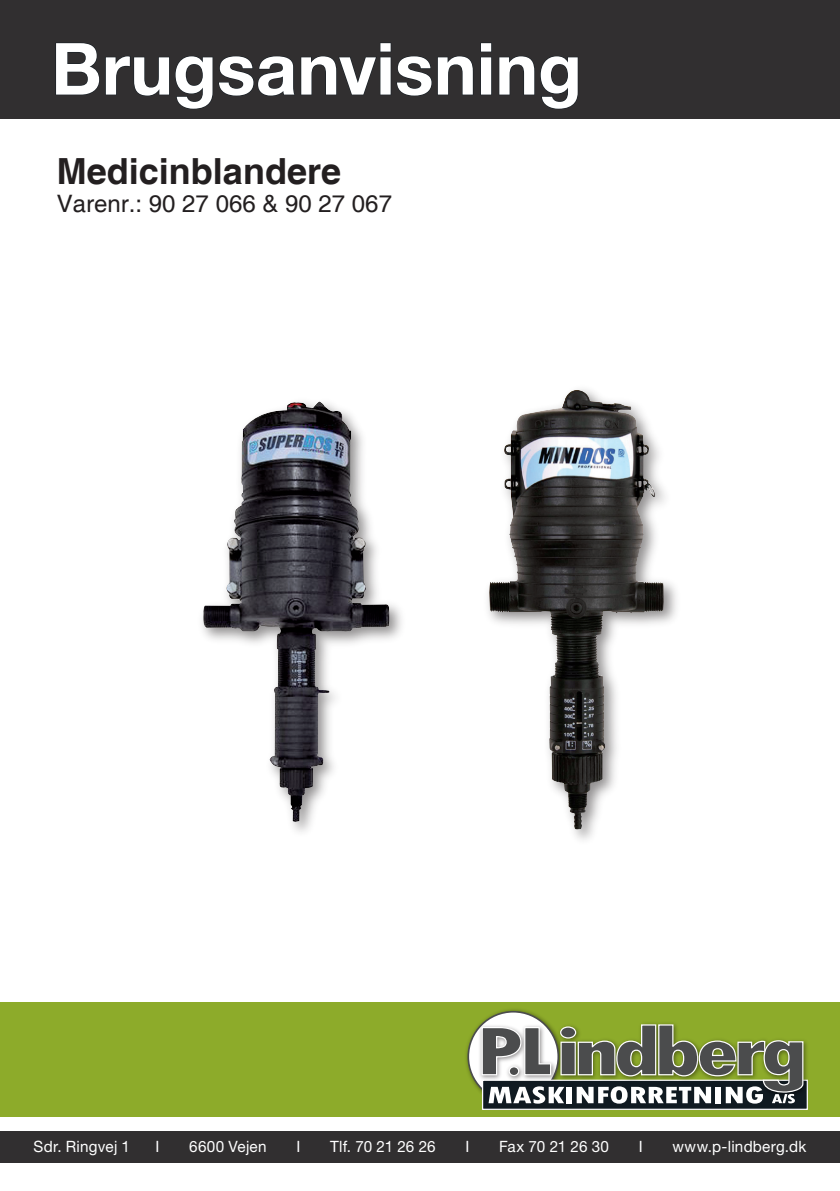
<style>
.page{position:relative;width:840px;height:1191px;background:#fff}
.page>*{position:absolute;margin:0;border:0;box-sizing:border-box;transform-origin:0 0}
.Brødtekst_fed{font:700 72px "Helvetica Neue";color:#fff}
.Overskrift{font:700 36px "Helvetica";color:#231f20}
.Overskrift-2{font:24px "Helvetica";color:#231f20}
.t1{font:15.6px "Helvetica Neue";letter-spacing:.015em;color:#fff}
.t2{font:15.6px "Helvetica Neue";letter-spacing:-.005em;color:#fff}
</style>
<div class="page">
<div style="left:0;top:1002px;width:839px;height:115px;background:#8dab2a"></div>
<img style="left:466px;top:1009px;width:81px;height:82px">
<svg style="left:468px;top:1011px;width:90px;height:90px"></svg>
<div style="left:482px;top:1080px;width:324px;height:29px;background:#101a21"></div>
<div style="left:481px;top:1079px;width:326px;height:31px;border:1px solid #fff"></div>
<img style="left:476px;top:1022px;width:43px;height:60px">
<img style="left:803px;top:1041px;width:5px;height:59px">
<svg style="left:480px;top:1023px;width:323px;height:80px"></svg>
<div style="left:0;top:1130px;width:839px;height:32px;background:#312f30"></div>
<div style="left:0;top:0;width:839px;height:119px;background:#312f30"></div>
<svg style="left:55px;top:42px;width:418px;height:67px"></svg>
<svg style="left:480px;top:42px;width:12px;height:53px"></svg>
<svg style="left:499px;top:56px;width:79px;height:53px"></svg>
<img style="left:202px;top:401px;width:188px;height:422px">
<div style="left:481px;top:383px;width:201px;height:464px;background:#231f20;opacity:.5"></div>
<img style="left:502px;top:388px;width:161px;height:331px">
<p class="Brødtekst_fed" style="left:51px;top:24px;width:532px">Brugsanvisning</p>
<p class="Overskrift" style="left:57px;top:149px;width:286px">Medicinblandere</p>
<p class="Overskrift-2" style="left:57px;top:189px;width:336px">Varenr.: 90 27 066 &amp; 90 27 067</p>
<p class="t1" style="left:34px;top:1137px;width:98px">Sdr. Ringvej 1</p>
<p class="t1" style="left:155px;top:1137px;width:5px">I</p>
<p class="t1" style="left:189px;top:1137px;width:79px">6600 Vejen</p>
<p class="t1" style="left:296px;top:1137px;width:5px">I</p>
<p class="t1" style="left:330px;top:1137px;width:107px">Tlf. 70 21 26 26</p>
<p class="t1" style="left:465px;top:1137px;width:5px">I</p>
<p class="t2" style="left:498px;top:1137px;width:111px">Fax 70 21 26 30</p>
<p class="t1" style="left:638px;top:1137px;width:5px">I</p>
<p class="t1" style="left:672px;top:1137px;width:135px">www.p-lindberg.dk</p>
</div>
